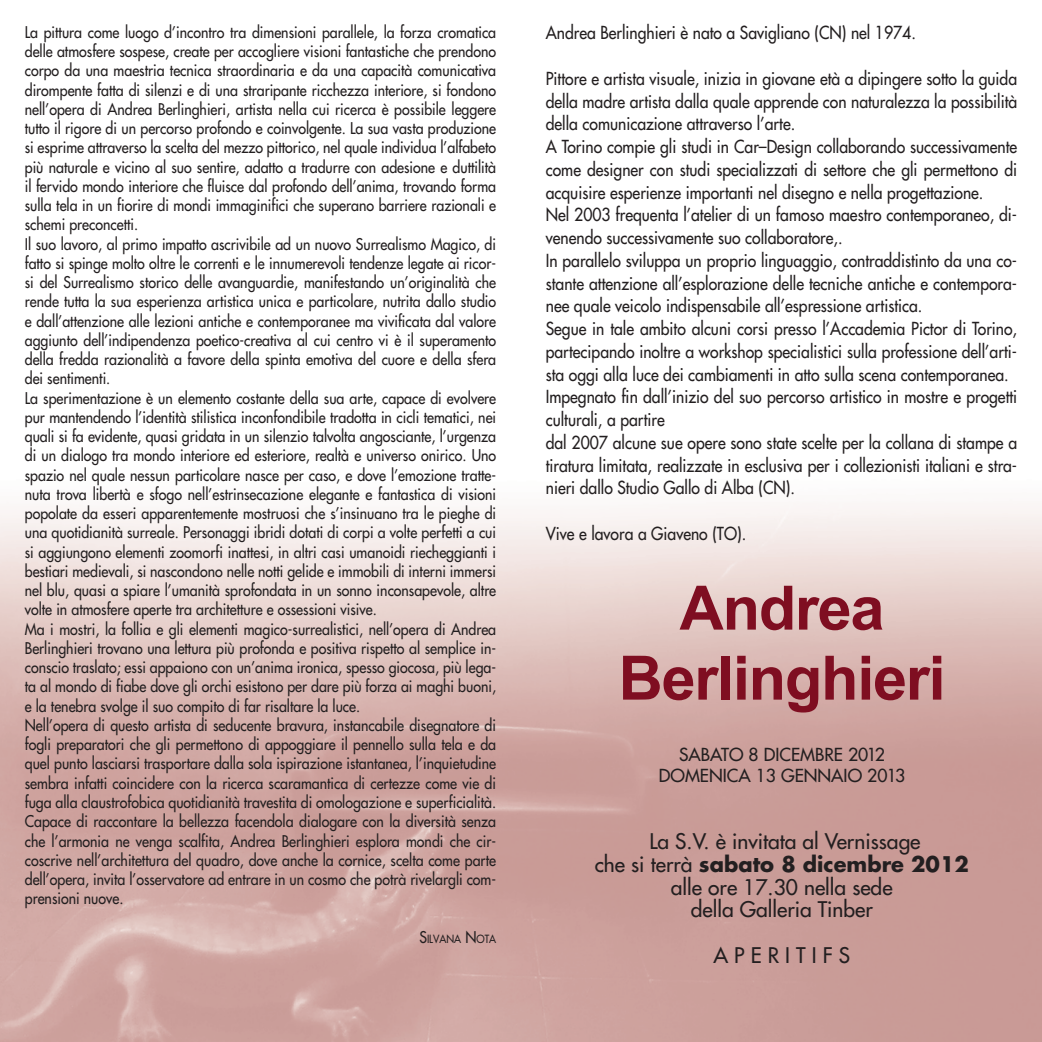
<style>
.page{position:relative;width:1042px;height:1042px;background:#fff}
.page>*{position:absolute;margin:0;border:0;box-sizing:border-box;transform-origin:0 0}
.t1{font:700 61.25px "Arial";letter-spacing:-.02em;color:#7f0e21}
.t2{font:500 21px "Futura Std";color:#231f20}
.t3{font:700 21px "Futura Std";color:#231f20}
.t4{font:500 17.5px/22.8px "Futura Std";color:#231f20;text-align:justify;scale:.9 1}
.t5{font:500 17.5px "Futura Std";color:#231f20}
.t6{font:500 15.75px/19.2px "Futura Std";color:#231f20;text-align:justify;scale:.9 1}
.t7{font:500 11.03px "Futura Std";color:#231f20;scale:.9 1}
.s1{font-size:15.75px}
.s2{font-weight:500}
</style>
<div class="page">
<p class="t6" style="left:25px;top:22px;width:525px">La pittura come luogo d’incontro tra dimensioni parallele, la forza cromatica delle atmosfere sospese, create per accogliere visioni fantastiche che prendono corpo da una maestria tecnica straordinaria e da una capacità comunicativa dirompente fatta di silenzi e di una straripante ricchezza interiore, si fondono nell’opera di Andrea Berlinghieri, artista nella cui ricerca è possibile leggere tutto il rigore di un percorso profondo e coinvolgente. La sua vasta produzione si esprime attraverso la scelta del mezzo pittorico, nel quale individua l’alfabeto più naturale e vicino al suo sentire, adatto a tradurre con adesione e duttilità il fervido mondo interiore che fluisce dal profondo dell’anima, trovando forma sulla tela in un fiorire di mondi immaginifici che superano barriere razionali e schemi preconcetti.</p>
<p class="t6" style="left:25px;top:234px;width:525px">Il suo lavoro, al primo impatto ascrivibile ad un nuovo Surrealismo Magico, di fatto si spinge molto oltre le correnti e le innumerevoli tendenze legate ai ricor&shy;si del Surrealismo storico delle avanguardie, manifestando un’originalità che rende tutta la sua esperienza artistica unica e particolare, nutrita dallo studio e dall’attenzione alle lezioni antiche e contemporanee ma vivificata dal valore aggiunto dell’indipendenza poetico-creativa al cui centro vi è il superamento della fredda razionalità a favore della spinta emotiva del cuore e della sfera dei sentimenti.</p>
<p class="t6" style="left:25px;top:388px;width:525px">La sperimentazione è un elemento costante della sua arte, capace di evolvere pur mantendendo l’identità stilistica inconfondibile tradotta in cicli tematici, nei quali si fa evidente, quasi gridata in un silenzio talvolta angosciante, l’urgenza di un dialogo tra mondo interiore ed esteriore, realtà e universo onirico. Uno spazio nel quale nessun particolare nasce per caso, e dove l’emozione tratte&shy;nuta trova libertà e sfogo nell’estrinsecazione elegante e fantastica di visioni popolate da esseri apparentemente mostruosi che s’insinuano tra le pieghe di una quotidianità surreale. Personaggi ibridi dotati di corpi a volte perfetti a cui si aggiungono elementi zoomorfi inattesi, in altri casi umanoidi riecheggianti i bestiari medievali, si nascondono nelle notti gelide e immobili di interni immersi nel blu, quasi a spiare l’umanità sprofondata in un sonno inconsapevole, altre volte in atmosfere aperte tra architetture e ossessioni visive.</p>
<p class="t6" style="left:25px;top:619px;width:525px">Ma i mostri, la follia e gli elementi magico-surrealistici, nell’opera di Andrea Berlinghieri trovano una lettura più profonda e positiva rispetto al semplice in&shy;conscio traslato; essi appaiono con un’anima ironica, spesso giocosa, più lega&shy;ta al mondo di fiabe dove gli orchi esistono per dare più forza ai maghi buoni, e la tenebra svolge il suo compito di far risaltare la luce.</p>
<p class="t6" style="left:25px;top:715px;width:525px">Nell’opera di questo artista di seducente bravura, instancabile disegnatore di fogli preparatori che gli permettono di appoggiare il pennello sulla tela e da quel punto lasciarsi trasportare dalla sola ispirazione istantanea, l’inquietudine sembra infatti coincidere con la ricerca scaramantica di certezze come vie di fuga alla claustrofobica quotidianità travestita di omologazione e superficialità.</p>
<p class="t6" style="left:25px;top:812px;width:525px">Capace di raccontare la bellezza facendola dialogare con la diversità senza che l’armonia ne venga scalfita, Andrea Berlinghieri esplora mondi che cir&shy;coscrive nell’architettura del quadro, dove anche la cornice, scelta come parte dell’opera, invita l’osservatore ad entrare in un cosmo che potrà rivelargli com&shy;prensioni nuove.</p>
<p class="t7" style="left:419px;top:932px;width:87px"><span class="s1">S</span>ILVANA <span class="s1">N</span> OTA</p>
<p class="t4" style="left:546px;top:22px;width:413px">Andrea Berlinghieri è nato a Savigliano (CN) nel 1974.</p>
<p class="t4" style="left:546px;top:67px;width:525px">Pittore e artista visuale, inizia in giovane età a dipingere sotto la guida della madre artista dalla quale apprende con naturalezza la possibilità della comunicazione attraverso l’arte.</p>
<p class="t4" style="left:546px;top:135px;width:525px">A Torino compie gli studi in Car–Design collaborando successivamente come designer con studi specializzati di settore che gli permettono di acquisire esperienze importanti nel disegno e nella progettazione.</p>
<p class="t4" style="left:546px;top:204px;width:525px">Nel 2003 frequenta l’atelier di un famoso maestro contemporaneo, di&shy;venendo successivamente suo collaboratore,.</p>
<p class="t4" style="left:546px;top:249px;width:525px">In parallelo sviluppa un proprio linguaggio, contraddistinto da una co&shy;stante attenzione all’esplorazione delle tecniche antiche e contempora&shy;nee quale veicolo indispensabile all’espressione artistica.</p>
<p class="t4" style="left:546px;top:317px;width:525px">Segue in tale ambito alcuni corsi presso l’Accademia Pictor di Torino, partecipando inoltre a workshop specialistici sulla professione dell’arti&shy;sta oggi alla luce dei cambiamenti in atto sulla scena contemporanea.</p>
<p class="t4" style="left:546px;top:386px;width:525px">Impegnato fin dall’inizio del suo percorso artistico in mostre e progetti culturali, a partire</p>
<p class="t4" style="left:546px;top:431px;width:525px">dal 2007 alcune sue opere sono state scelte per la collana di stampe a tiratura limitata, realizzate in esclusiva per i collezionisti italiani e stra&shy;nieri dallo Studio Gallo di Alba (CN).</p>
<p class="t4" style="left:546px;top:522px;width:224px">Vive e lavora a Giaveno (TO).</p>
<p class="t1" style="left:679px;top:568px;width:206px">Andrea</p>
<p class="t1" style="left:618px;top:638px;width:328px">Berlinghieri</p>
<p class="t5" style="left:679px;top:743px;width:207px">SABATO 8 DICEMBRE 2012</p>
<p class="t5" style="left:659px;top:764px;width:248px">DOMENICA 13 GENNAIO 2013</p>
<p class="t2" style="left:649px;top:828px;width:273px">La S.V. è invitata al Vernissage</p>
<p class="t3" style="left:595px;top:850px;width:376px"><span class="s2">che si terrà</span> sabato 8 dicembre 2012</p>
<p class="t2" style="left:671px;top:874px;width:223px">alle ore 17.30 nella sede</p>
<p class="t2" style="left:691px;top:896px;width:183px">della Galleria Tinber</p>
<p class="t2" style="left:713px;top:942px;width:138px">A P E R I T I F S</p>
</div>
